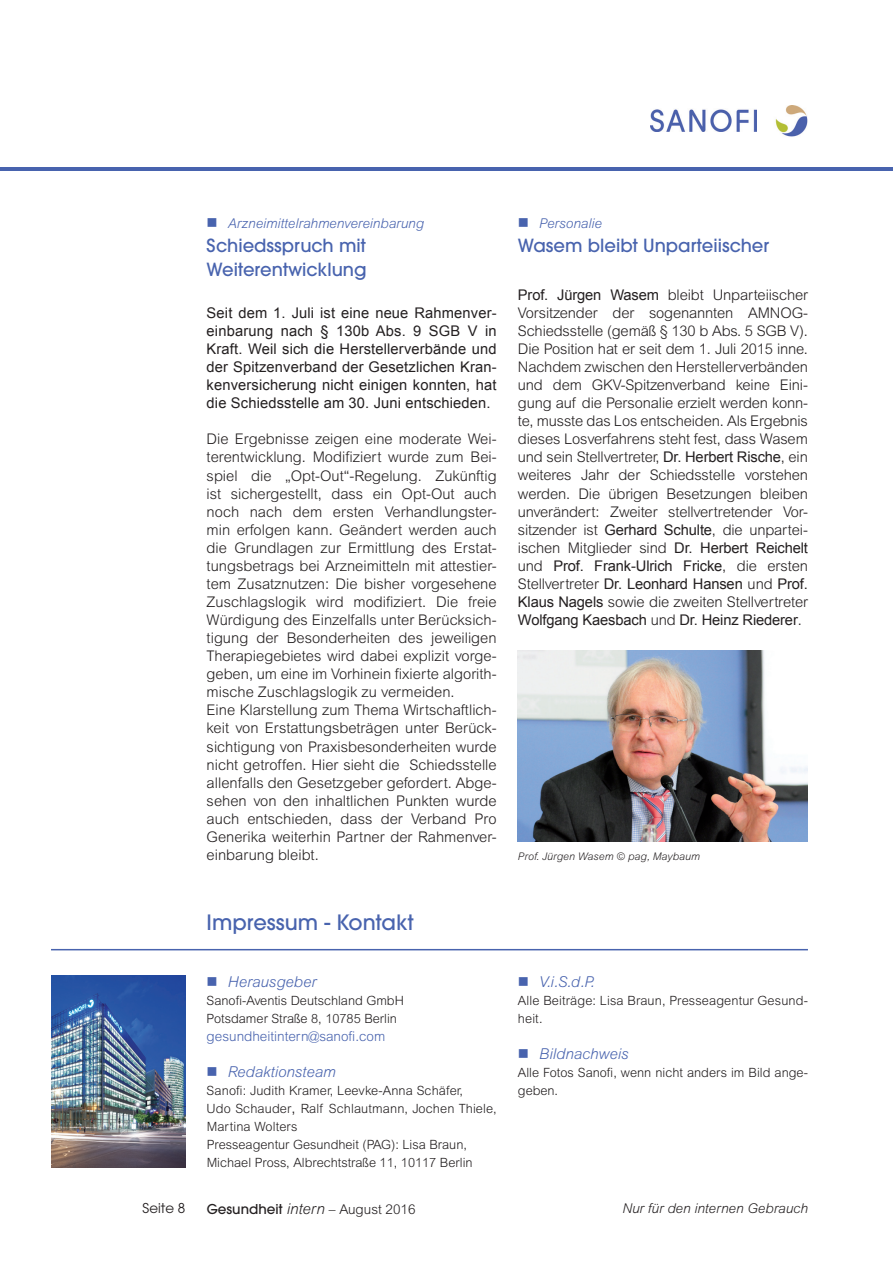
<style>
.page{position:relative;width:893px;height:1263px;background:#fff}
.page>*{position:absolute;margin:0;border:0;box-sizing:border-box;transform-origin:0 0}
.t1{font:500 21px "ITC Avant Garde Std";color:#4863ae}
.t2{font:500 18px/24px "ITC Avant Garde Std";color:#4863ae}
.t3{font:italic 300 15px "Arial MT Std";color:#4863ae}
.t4{font:300 14.7px/18px "Arial MT Std";color:#231f20}
.t5{font:14.7px/18px "Arial";letter-spacing:-.01em;color:#231f20;text-align:justify}
.t6{font:italic 300 13.5px "Arial MT Std";color:#4863ae}
.t7{font:300 13.5px "Arial MT Std";color:#231f20}
.t8{font:300 13.5px "Arial MT Std";color:#4863ae}
.t9{font:italic 300 13.5px "Arial MT Std";color:#231f20}
.t10{font:13.5px "ITC Avant Garde Std";color:#231f20}
.t11{font:300 12.75px/18px "Arial MT Std";color:#231f20}
.t12{font:italic 300 10.5px "Arial MT Std";letter-spacing:.01em;color:#231f20}
.s1{font-size:14.7px}
.s2{font-family:"Arial";font-weight:400}
.s3{font-family:"Arial MT Std";font-weight:300}
.s4{font-family:"ITC Avant Garde Std";font-weight:500}
.s5{font-style:italic;font-size:15px}
</style>
<div class="page">
<hr style="left:0;top:167px;width:893px;height:4px;background:#4863ae">
<hr style="left:51px;top:949px;width:757px;height:1px;background:#4863ae">
<img style="left:51px;top:976px;width:134px;height:191px">
<img style="left:650px;top:109px;width:106px;height:22px">
<img style="left:775px;top:105px;width:33px;height:32px">
<img style="left:518px;top:651px;width:290px;height:191px">
<p class="t6" style="left:207px;top:215px;width:219px">■ Arzneimittelrahmenvereinbarung</p>
<p class="t2" style="left:207px;top:233px;width:162px">Schiedsspruch mit<br>Weiterentwicklung</p>
<p class="t5" style="left:207px;top:304px;width:291px">Seit dem 1. Juli ist eine neue Rahmenver&shy;einbarung nach § 130b Abs. 9 SGB V in Kraft. Weil sich die Herstellerverbände und der Spitzenverband der Gesetzlichen Kran&shy;kenversicherung nicht einigen konnten, hat die Schiedsstelle am 30. Juni entschieden.</p>
<p class="t4" style="left:207px;top:430px;width:292px">Die Ergebnisse zeigen eine moderate Wei&shy;terentwicklung. Modifiziert wurde zum Bei&shy;spiel die „Opt-Out“-Regelung. Zukünftig ist sichergestellt, dass ein Opt-Out auch noch nach dem ersten Verhandlungster&shy;min erfolgen kann. Geändert werden auch die Grundlagen zur Ermittlung des Erstat&shy;tungsbetrags bei Arzneimitteln mit attestier&shy;tem Zusatznutzen: Die bisher vorgesehene Zuschlagslogik wird modifiziert. Die freie Würdigung des Einzelfalls unter Berücksich&shy;tigung der Besonderheiten des jeweiligen Therapiegebietes wird dabei explizit vorge&shy;geben, um eine im Vorhinein fixierte algorith&shy;mische Zuschlagslogik zu vermeiden.<br>Eine Klarstellung zum Thema Wirtschaftlich&shy;keit von Erstattungsbeträgen unter Berück&shy;sichtigung von Praxisbesonderheiten wurde nicht getroffen. Hier sieht die Schiedsstelle allenfalls den Gesetzgeber gefordert. Abge&shy;sehen von den inhaltlichen Punkten wurde auch entschieden, dass der Verband Pro Generika weiterhin Partner der Rahmenver&shy;einbarung bleibt.</p>
<h1 class="t1" style="left:207px;top:909px;width:208px">Impressum - Kontakt</h1>
<p class="t3" style="left:207px;top:973px;width:111px">■ Herausgeber</p>
<p class="t11" style="left:207px;top:991px;width:199px">Sanofi-Aventis Deutschland GmbH<br>Potsdamer Straße 8, 10785 Berlin</p>
<p class="t8" style="left:207px;top:1028px;width:180px">gesundheitintern@sanofi.com</p>
<p class="t3" style="left:207px;top:1063px;width:130px">■ Redaktionsteam</p>
<p class="t11" style="left:207px;top:1081px;width:292px">Sanofi: Judith Kramer, Leevke-Anna Schäfer,<br>Udo Schauder<span class="s1">,</span> Ralf Schlautmann, Jochen Thiele, Martina Wolters<br>Presseagentur Gesundheit (PAG): Lisa Braun, Michael Pross, Albrechtstraße 11, 10117 Berlin</p>
<p class="t6" style="left:518px;top:215px;width:86px">■ Personalie</p>
<p class="t2" style="left:518px;top:233px;width:253px">Wasem bleibt Unparteiischer</p>
<p class="t4" style="left:518px;top:286px;width:292px;text-align:justify"><span class="s2">Prof. Jürgen Wasem</span> bleibt Unparteiischer Vorsitzender der sogenannten AMNOG-Schiedsstelle (gemäß § 130 b Abs. 5 SGB V).<br>Die Position hat er seit dem 1. Juli 2015 inne.<br>Nachdem zwischen den Herstellerverbänden und dem GKV-Spitzenverband keine Eini&shy;gung auf die Personalie erzielt werden konn&shy;te, musste das Los entscheiden. Als Ergebnis dieses Losverfahrens steht fest, dass Wasem und sein Stellvertreter, <span class="s2">Dr. Herbert Rische</span>, ein weiteres Jahr der Schiedsstelle vorstehen werden. Die übrigen Besetzungen bleiben unverändert: Zweiter stellvertretender Vor&shy;sitzender ist <span class="s2">Gerhard Schulte</span>, die unpartei&shy;ischen Mitglieder sind <span class="s2">Dr. Herbert Reichelt</span></p>
<p class="t5" style="left:518px;top:557px;width:291px"><span class="s3">und</span> Prof. Frank-Ulrich Fricke<span class="s3">, die ersten<br>Stellvertreter</span> Dr. Leonhard Hansen <span class="s3">und</span> Prof.</p>
<p class="t4" style="left:518px;top:593px;width:291px"><span class="s2">Klaus Nagels</span> sowie die zweiten Stellvertreter</p>
<p class="t5" style="left:518px;top:611px;width:285px">Wolfgang Kaesbach <span class="s3">und</span> Dr. Heinz Riederer<span class="s3">.</span></p>
<p class="t12" style="left:518px;top:850px;width:184px">Prof. Jürgen Wasem © pag, Maybaum</p>
<p class="t3" style="left:518px;top:973px;width:78px">■ V.i.S.d.P.</p>
<p class="t11" style="left:518px;top:991px;width:292px">Alle Beiträge: Lisa Braun, Presseagentur Gesund&shy;heit.</p>
<p class="t3" style="left:518px;top:1045px;width:112px">■ Bildnachweis</p>
<p class="t11" style="left:518px;top:1063px;width:291px">Alle Fotos Sanofi, wenn nicht anders im Bild ange&shy;geben.</p>
<p class="t10" style="left:142px;top:1200px;width:45px">Seite 8</p>
<p class="t7" style="left:207px;top:1202px;width:210px"><span class="s4">Gesundheit</span> <span class="s5">intern</span> – August 2016</p>
<p class="t9" style="left:622px;top:1201px;width:187px">Nur für den internen Gebrauch</p>
</div>
